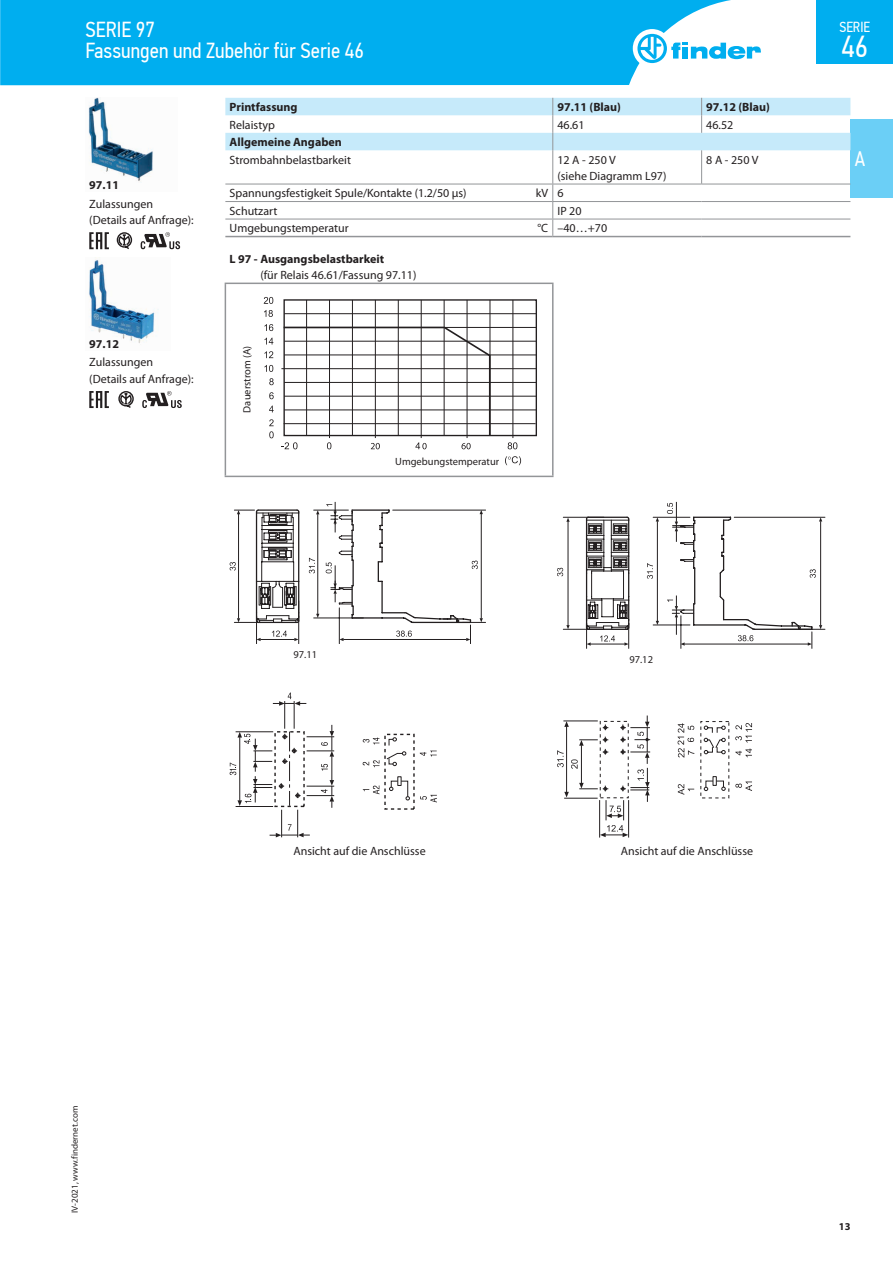
<style>
.page{position:relative;width:893px;height:1263px;background:#fff}
.page>*{position:absolute;margin:0;border:0;box-sizing:border-box;transform-origin:0 0}
.t1{font:30.3px "PF Din Text Cond Pro";color:#fff}
.t2{font:21.75px/21px "PF Din Text Cond Pro";color:#fff}
.t3{font:21px "PF Din Text Cond Pro";color:#fff}
.t4{font:14.55px "PF Din Text Cond Pro";color:#fff}
.t5{font:12px/16.2px "Myriad Pro";color:#231f20}
.t6{font:700 12px "Myriad Pro";color:#231f20}
.t7{font:10.5px "Myriad Pro";color:#231f20}
.t8{font:700 10.5px "Myriad Pro";color:#231f20}
.t9{font:9px "Myriad Pro";color:#231f20}
</style>
<div class="page">
<div style="left:850px;top:119px;width:43px;height:79px;background:#6bcff6"></div>
<div style="left:0;top:0;width:731px;height:85px;background:#00aeef"></div>
<div style="left:633px;top:29px;width:38px;height:39px;background:#fff;border-radius:50%"></div>
<svg style="left:637px;top:34px;width:124px;height:29px"></svg>
<div style="left:816px;top:0;width:77px;height:64px;background:#00aeef"></div>
<hr style="left:553px;top:219px;width:149px;height:1px;background:#939598">
<hr style="left:702px;top:219px;width:148px;height:1px;background:#939598">
<hr style="left:553px;top:201px;width:149px;height:1px;background:#939598">
<hr style="left:702px;top:201px;width:148px;height:1px;background:#939598">
<hr style="left:553px;top:184px;width:149px;height:1px;background:#939598">
<hr style="left:702px;top:184px;width:148px;height:1px;background:#939598">
<hr style="left:552px;top:150px;width:1px;height:34px;background:#939598">
<svg style="left:552px;top:185px;width:1px;height:51px"></svg>
<hr style="left:225px;top:236px;width:328px;height:1px;background:#939598">
<hr style="left:225px;top:184px;width:328px;height:1px;background:#939598">
<hr style="left:225px;top:201px;width:328px;height:1px;background:#939598">
<hr style="left:225px;top:283px;width:329px;height:1px;background:#939598">
<hr style="left:225px;top:476px;width:329px;height:1px;background:#939598">
<hr style="left:225px;top:219px;width:328px;height:1px;background:#939598">
<svg style="left:225px;top:98px;width:625px;height:52px"></svg>
<hr style="left:225px;top:284px;width:1px;height:192px;background:#939598">
<hr style="left:553px;top:236px;width:149px;height:1px;background:#939598">
<hr style="left:702px;top:236px;width:148px;height:1px;background:#939598">
<hr style="left:552px;top:284px;width:2px;height:192px;background:#939598">
<hr style="left:701px;top:150px;width:1px;height:34px;background:#939598">
<img style="left:88px;top:98px;width:65px;height:85px">
<svg style="left:117px;top:232px;width:15px;height:17px"></svg>
<svg style="left:141px;top:232px;width:39px;height:17px"></svg>
<svg style="left:89px;top:232px;width:20px;height:17px"></svg>
<img style="left:89px;top:259px;width:70px;height:84px">
<svg style="left:118px;top:391px;width:16px;height:17px"></svg>
<svg style="left:142px;top:391px;width:40px;height:17px"></svg>
<svg style="left:89px;top:391px;width:20px;height:17px"></svg>
<svg style="left:505px;top:456px;width:16px;height:9px"></svg>
<svg style="left:264px;top:297px;width:9px;height:7px"></svg>
<hr style="left:281px;top:368px;width:255px;height:1px;background:#231f20">
<div style="left:283px;top:299px;width:254px;height:137px;border:1px solid #231f20"></div>
<svg style="left:264px;top:365px;width:9px;height:7px"></svg>
<svg style="left:508px;top:442px;width:9px;height:7px"></svg>
<hr style="left:284px;top:327px;width:252px;height:1px;background:#231f20">
<hr style="left:284px;top:423px;width:252px;height:1px;background:#231f20">
<hr style="left:284px;top:410px;width:252px;height:1px;background:#231f20">
<hr style="left:284px;top:396px;width:252px;height:1px;background:#231f20">
<hr style="left:284px;top:382px;width:252px;height:1px;background:#231f20">
<hr style="left:284px;top:355px;width:252px;height:1px;background:#231f20">
<hr style="left:284px;top:341px;width:252px;height:1px;background:#231f20">
<hr style="left:284px;top:313px;width:252px;height:1px;background:#231f20">
<svg style="left:264px;top:351px;width:9px;height:7px"></svg>
<svg style="left:264px;top:324px;width:9px;height:7px"></svg>
<svg style="left:269px;top:378px;width:5px;height:7px"></svg>
<svg style="left:269px;top:392px;width:5px;height:7px"></svg>
<svg style="left:269px;top:406px;width:5px;height:6px"></svg>
<svg style="left:269px;top:419px;width:5px;height:19px"></svg>
<svg style="left:264px;top:338px;width:9px;height:6px"></svg>
<svg style="left:264px;top:310px;width:9px;height:7px"></svg>
<hr style="left:398px;top:300px;width:1px;height:135px;background:#231f20">
<hr style="left:352px;top:300px;width:1px;height:135px;background:#231f20">
<hr style="left:513px;top:300px;width:1px;height:138px;background:#231f20">
<hr style="left:490px;top:300px;width:1px;height:135px;background:#231f20">
<hr style="left:444px;top:300px;width:1px;height:135px;background:#231f20">
<hr style="left:375px;top:300px;width:1px;height:138px;background:#231f20">
<hr style="left:306px;top:300px;width:1px;height:135px;background:#231f20">
<hr style="left:467px;top:300px;width:1px;height:138px;background:#231f20">
<hr style="left:421px;top:300px;width:1px;height:138px;background:#231f20">
<hr style="left:329px;top:300px;width:1px;height:138px;background:#231f20">
<svg style="left:281px;top:326px;width:210px;height:123px"></svg>
<svg style="left:230px;top:502px;width:256px;height:142px"></svg>
<hr style="left:781px;top:629px;width:44px;height:1px;background:#231f20">
<hr style="left:734px;top:517px;width:91px;height:1px;background:#231f20">
<hr style="left:653px;top:625px;width:37px;height:1px;background:#231f20">
<hr style="left:653px;top:517px;width:37px;height:1px;background:#231f20">
<hr style="left:563px;top:629px;width:41px;height:1px;background:#231f20">
<hr style="left:563px;top:517px;width:41px;height:1px;background:#231f20">
<hr style="left:657px;top:521px;width:1px;height:100px;background:#231f20">
<svg style="left:647px;top:563px;width:6px;height:16px"></svg>
<svg style="left:667px;top:502px;width:155px;height:146px"></svg>
<hr style="left:568px;top:521px;width:1px;height:104px;background:#231f20">
<svg style="left:566px;top:625px;width:4px;height:4px"></svg>
<svg style="left:566px;top:518px;width:4px;height:4px"></svg>
<svg style="left:557px;top:568px;width:6px;height:8px"></svg>
<svg style="left:585px;top:516px;width:45px;height:132px"></svg>
<svg style="left:230px;top:692px;width:207px;height:145px"></svg>
<svg style="left:713px;top:776px;width:4px;height:4px"></svg>
<svg style="left:704px;top:780px;width:22px;height:11px"></svg>
<svg style="left:703px;top:725px;width:23px;height:29px"></svg>
<svg style="left:735px;top:781px;width:17px;height:10px"></svg>
<svg style="left:735px;top:748px;width:17px;height:9px"></svg>
<svg style="left:735px;top:723px;width:17px;height:19px"></svg>
<svg style="left:678px;top:723px;width:16px;height:34px"></svg>
<svg style="left:678px;top:784px;width:16px;height:11px"></svg>
<svg style="left:557px;top:715px;width:93px;height:122px"></svg>
<h2 class="t2" style="left:85px;top:19px;width:280px">SERIE 97<br>Fassungen und Zubehör für Serie 46</h2>
<p class="t6" style="left:89px;top:177px;width:31px">97.11</p>
<p class="t5" style="left:89px;top:195px;width:106px">Zulassungen (Details auf Anfrage):</p>
<p class="t6" style="left:89px;top:336px;width:31px">97.12</p>
<p class="t5" style="left:89px;top:354px;width:106px">Zulassungen (Details auf Anfrage):</p>
<p class="t6" style="left:230px;top:99px;width:69px">Printfassung</p>
<p class="t6" style="left:557px;top:99px;width:65px">97.11 (Blau)</p>
<p class="t6" style="left:706px;top:99px;width:65px">97.12 (Blau)</p>
<p class="t5" style="left:230px;top:116px;width:47px">Relaistyp</p>
<p class="t5" style="left:557px;top:116px;width:29px">46.61</p>
<p class="t5" style="left:706px;top:116px;width:29px">46.52</p>
<p class="t6" style="left:230px;top:134px;width:114px">Allgemeine Angaben</p>
<p class="t5" style="left:230px;top:151px;width:123px">Strombahnbelastbarkeit</p>
<p class="t5" style="left:557px;top:151px;width:111px">12 A - 250 V<br>(siehe Diagramm L97)</p>
<p class="t5" style="left:706px;top:151px;width:54px">8 A - 250 V</p>
<p class="t5" style="left:230px;top:185px;width:238px">Spannungsfestigkeit Spule/Kontakte (1.2/50 μs)</p>
<p class="t5" style="left:536px;top:185px;width:29px">kV 6</p>
<p class="t5" style="left:230px;top:202px;width:49px">Schutzart</p>
<p class="t5" style="left:557px;top:202px;width:26px">IP 20</p>
<p class="t5" style="left:230px;top:220px;width:120px">Umgebungstemperatur</p>
<p class="t5" style="left:537px;top:220px;width:71px">°C –40…+70</p>
<p class="t6" style="left:230px;top:251px;width:156px">L 97 - Ausgangsbelastbarkeit</p>
<p class="t5" style="left:260px;top:267px;width:158px">(für Relais 46.61/Fassung 97.11)</p>
<p class="t7" style="left:241px;top:412px;width:68px;rotate:-90deg">Dauerstrom (A)</p>
<p class="t7" style="left:395px;top:455px;width:106px">Umgebungstemperatur</p>
<p class="t4" style="left:839px;top:19px;width:32px">SERIE</p>
<h1 class="t1" style="left:841px;top:28px;width:28px">46</h1>
<h3 class="t3" style="left:855px;top:147px;width:12px">A</h3>
<p class="t7" style="left:293px;top:648px;width:25px">97.11</p>
<p class="t7" style="left:629px;top:653px;width:25px">97.12</p>
<p class="t5" style="left:293px;top:843px;width:134px">Ansicht auf die Anschlüsse</p>
<p class="t5" style="left:621px;top:843px;width:134px">Ansicht auf die Anschlüsse</p>
<p class="t9" style="left:69px;top:1213px;width:108px;rotate:-90deg">IV-2021, www.findernet.com</p>
<p class="t8" style="left:839px;top:1219px;width:13px">13</p>
</div>
